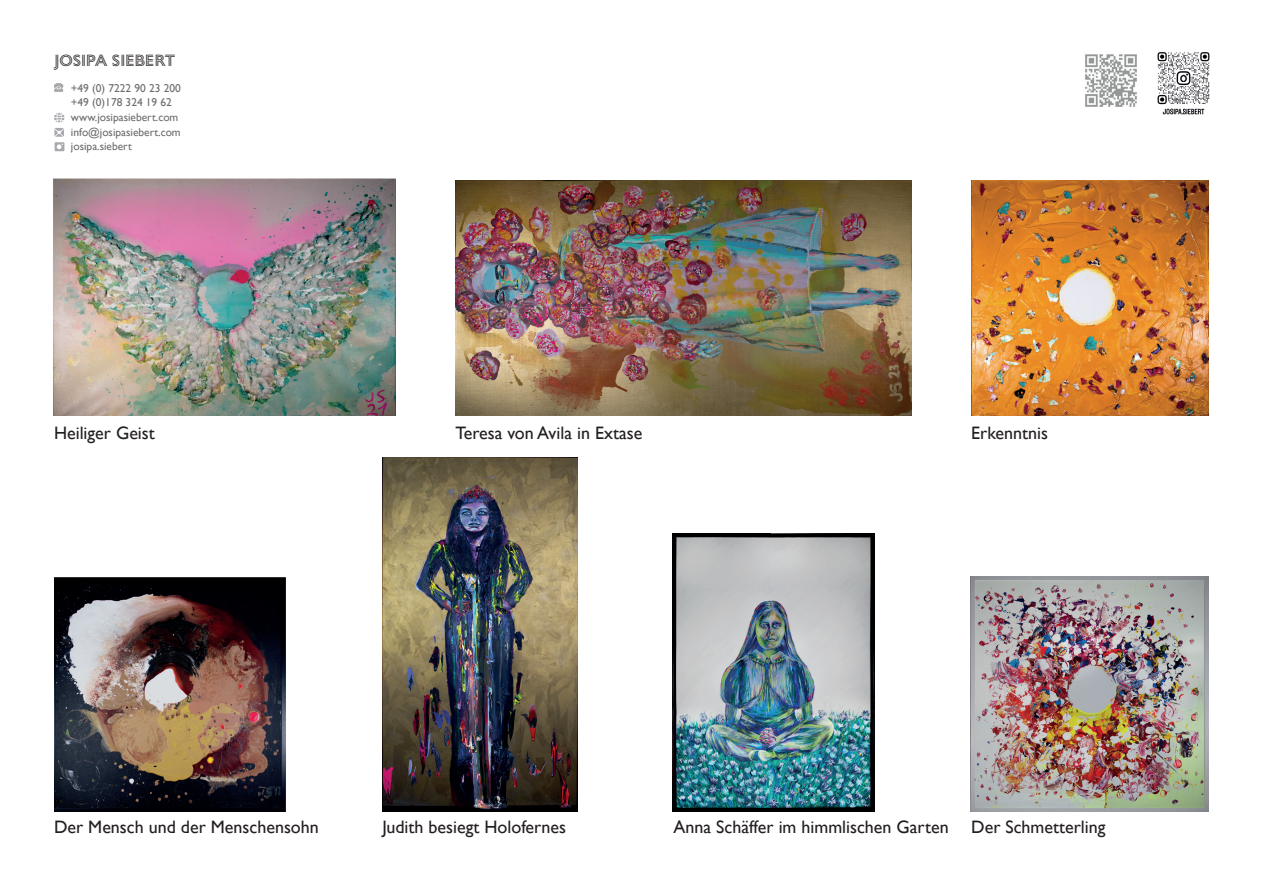
<style>
.page{position:relative;width:1263px;height:893px;background:#fff}
.page>*{position:absolute;margin:0;border:0;box-sizing:border-box;transform-origin:0 0}
.t1{font:18px "Gill Sans";color:#231f20}
.t2{font:16.5px "Gill Sans Nova Inline";color:#231f20}
.t3{font:11.4px/14.5px "Gill Sans";color:#6c6d70}
</style>
<div class="page">
<img style="left:1157px;top:52px;width:53px;height:63px">
<svg style="left:54px;top:84px;width:9px;height:8px"></svg>
<svg style="left:54px;top:113px;width:10px;height:38px"></svg>
<img style="left:1085px;top:54px;width:52px;height:53px">
<img style="left:971px;top:181px;width:238px;height:235px">
<img style="left:54px;top:577px;width:232px;height:234px">
<img style="left:382px;top:457px;width:195px;height:354px">
<img style="left:673px;top:533px;width:201px;height:278px">
<img style="left:970px;top:577px;width:239px;height:234px">
<img style="left:53px;top:178px;width:342px;height:238px">
<img style="left:456px;top:181px;width:455px;height:235px">
<p class="t2" style="left:54px;top:50px;width:123px">JOSIPA SIEBERT</p>
<p class="t3" style="left:71px;top:81px;width:111px">+49 (0) 7222 90 23 200 +49 (0)178 324 19 62 www.josipasiebert.com info@josipasiebert.com josipa.siebert</p>
<p class="t1" style="left:54px;top:423px;width:102px">Heiliger Geist</p>
<p class="t1" style="left:456px;top:423px;width:188px">Teresa von Avila in Extase</p>
<p class="t1" style="left:971px;top:423px;width:78px">Erkenntnis</p>
<p class="t1" style="left:54px;top:816px;width:266px">Der Mensch und der Menschensohn</p>
<p class="t1" style="left:382px;top:816px;width:185px">Judith besiegt Holofernes</p>
<p class="t1" style="left:674px;top:816px;width:277px">Anna Schäffer im himmlischen Garten</p>
<p class="t1" style="left:971px;top:816px;width:136px">Der Schmetterling</p>
</div>
